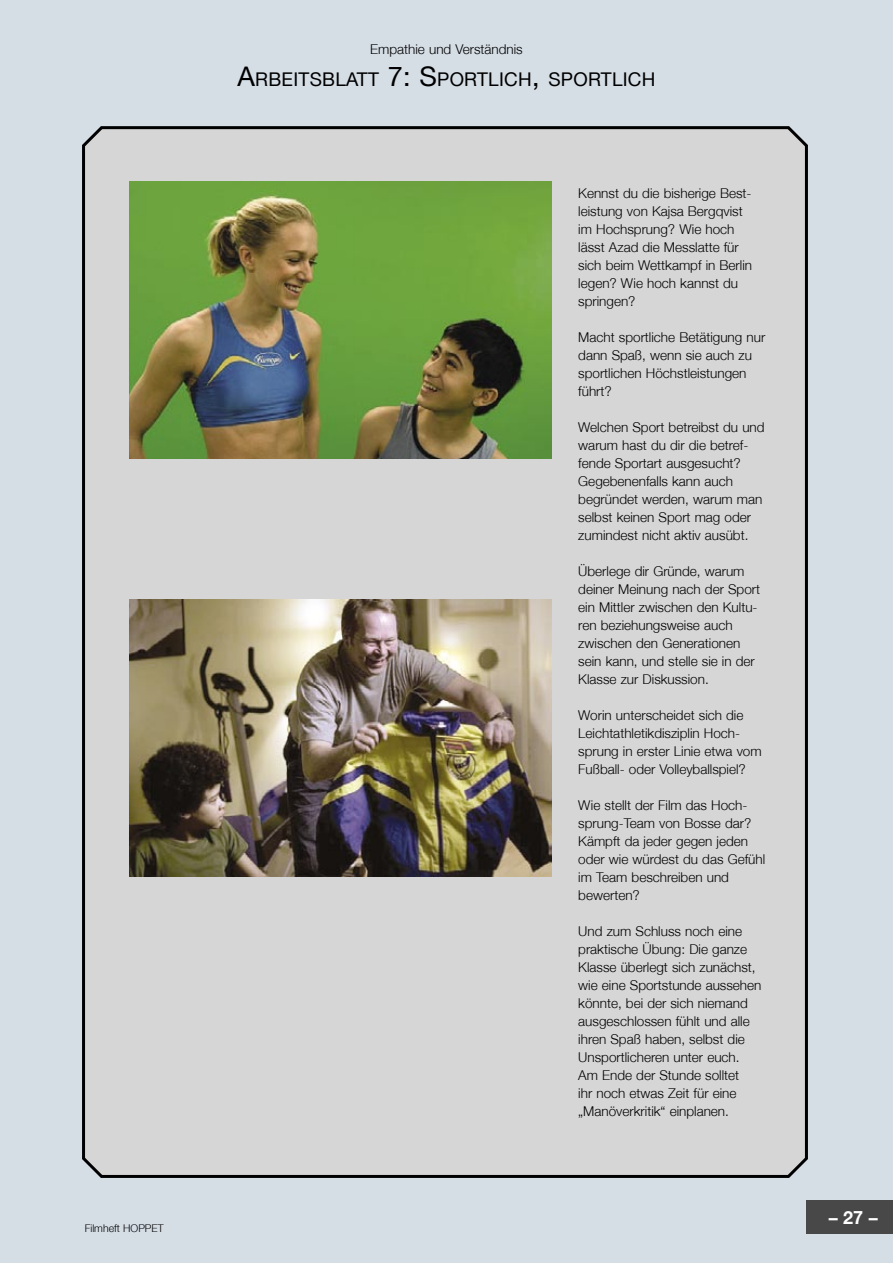
<style>
.page{position:relative;width:893px;height:1263px;background:#d5dde5}
.page>*{position:absolute;margin:0;border:0;box-sizing:border-box;transform-origin:0 0}
.Headline_1{font:18.9px "Helvetica Neue LT";letter-spacing:.015em;color:#000}
.t1{font:700 18px "Helvetica Neue";color:#fff}
.Fließtext{font:300 13.5px/18px "Helvetica Neue";color:#000}
.Headline_2{font:300 13.5px "Helvetica Neue";color:#000}
.t2{font:300 10.65px "Helvetica Neue";color:#000}
.s1{font-size:27px}
</style>
<div class="page">
<div style="left:806px;top:1200px;width:87px;height:34px;background:#484848"></div>
<div style="left:82px;top:126px;width:726px;height:1052px;background:#d6d6d6"></div>
<img style="left:129px;top:181px;width:422px;height:277px">
<img style="left:129px;top:600px;width:422px;height:277px">
<p class="t2" style="left:85px;top:1221px;width:80px">Filmheft HOPPET</p>
<p class="Headline_2" style="left:370px;top:41px;width:154px">Empathie und Verständnis</p>
<p class="Headline_1" style="left:237px;top:68px;width:420px"><span class="s1">A</span>RBEITSBLATT <span class="s1">7: S</span>PORTLICH<span class="s1">,</span> SPORTLICH</p>
<p class="Fließtext" style="left:578px;top:184px;width:175px">Kennst du die bisherige Best&shy;leistung von Kajsa Bergqvist im Hochsprung? Wie hoch lässt Azad die Messlatte für sich beim Wettkampf in Berlin legen? Wie hoch kannst du springen?</p>
<p class="Fließtext" style="left:578px;top:328px;width:188px">Macht sportliche Betätigung nur dann Spaß, wenn sie auch zu sportlichen Höchstleistungen führt?</p>
<p class="Fließtext" style="left:578px;top:418px;width:188px">Welchen Sport betreibst du und warum hast du dir die betref&shy;fende Sportart ausgesucht?<br>Gegebenenfalls kann auch begründet werden, warum man selbst keinen Sport mag oder zumindest nicht aktiv ausübt.</p>
<p class="Fließtext" style="left:578px;top:562px;width:183px">Überlege dir Gründe, warum deiner Meinung nach der Sport ein Mittler zwischen den Kultu&shy;ren beziehungsweise auch zwischen den Generationen sein kann, und stelle sie in der<br>Klasse zur Diskussion.</p>
<p class="Fließtext" style="left:578px;top:706px;width:185px">Worin unterscheidet sich die<br>Leichtathletikdisziplin Hoch&shy;sprung in erster Linie etwa vom<br>Fußball- oder Volleyballspiel?</p>
<p class="Fließtext" style="left:578px;top:796px;width:188px">Wie stellt der Film das Hoch&shy;sprung-Team von Bosse dar?<br>Kämpft da jeder gegen jeden oder wie würdest du das Gefühl im Team beschreiben und bewerten?</p>
<p class="Fließtext" style="left:578px;top:922px;width:185px">Und zum Schluss noch eine praktische Übung: Die ganze<br>Klasse überlegt sich zunächst, wie eine Sportstunde aussehen könnte, bei der sich niemand ausgeschlossen fühlt und alle ihren Spaß haben, selbst die<br>Unsportlicheren unter euch.<br>Am Ende der Stunde solltet<br>ihr noch etwas Zeit für eine „Manöverkritik“ einplanen.</p>
<h2 class="t1" style="left:829px;top:1206px;width:51px">– 27 –</h2>
</div>
